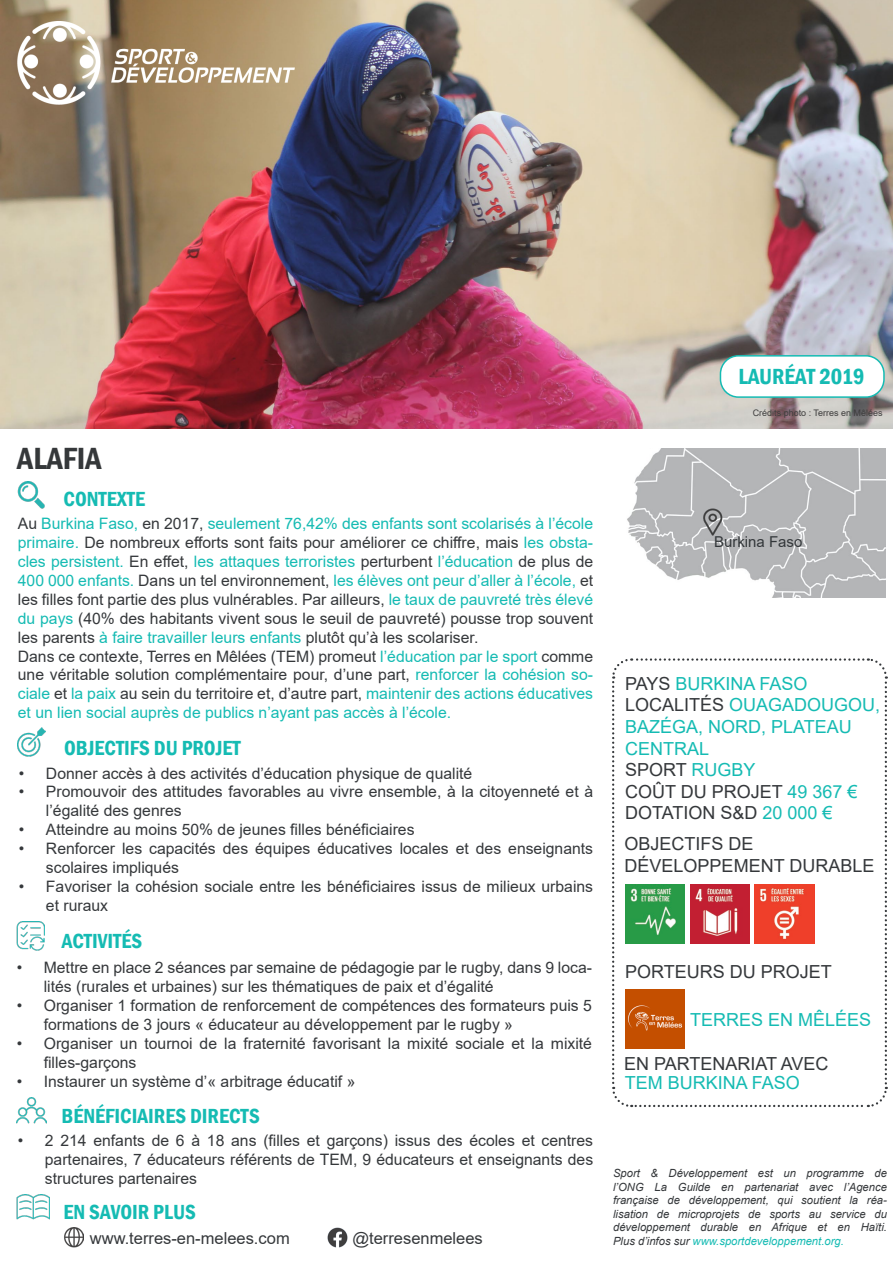
<style>
.page{position:relative;width:893px;height:1263px;background:#fff}
.page>*{position:absolute;margin:0;border:0;box-sizing:border-box;transform-origin:0 0}
.t1{font:600 condensed 31.5px "Franklin Gothic";color:#35383a}
.t2{font:600 condensed 22.5px "Franklin Gothic";color:#15bbb3}
.t3{font:600 condensed 21px "Franklin Gothic";color:#15bbb3}
.t4{font:18px/21.6px "Arial";color:#15bbb3}
.t5{font:18px/21.6px "Arial";color:#35383b}
.t6{font:16.5px "Arial";color:#35383b}
.t7{font:15.75px/18.9px "Arial";color:#35383b}
.t8{font:15.75px/18.9px "Arial";color:#15bbb3;text-align:justify}
.t9{font:15px "Arial";color:#33373a}
.t10{font:italic 11.25px/13.5px "Arial";color:#35383b;text-align:justify}
.t11{font:9px "Arial";color:#3e3d3d}
.s1{color:#15bbb3}
.s2{color:#35383b}
</style>
<div class="page">
<img style="left:0;top:0;width:893px;height:429px">
<img style="left:17px;top:21px;width:278px;height:83px">
<div style="left:720px;top:356px;width:164px;height:41px;background:#fff;border-radius:18px"></div>
<div style="left:720px;top:355px;width:165px;height:43px;border:2px solid #15bbb3;border-radius:18px"></div>
<img style="left:627px;top:448px;width:258px;height:150px">
<svg style="left:612px;top:658px;width:276px;height:450px"></svg>
<img style="left:17px;top:482px;width:28px;height:26px">
<img style="left:17px;top:728px;width:28px;height:28px">
<img style="left:17px;top:921px;width:27px;height:29px">
<img style="left:17px;top:1098px;width:30px;height:26px">
<img style="left:17px;top:1195px;width:32px;height:25px">
<img style="left:64px;top:1228px;width:20px;height:20px">
<img style="left:327px;top:1228px;width:21px;height:20px">
<img style="left:625px;top:884px;width:60px;height:59px">
<img style="left:690px;top:884px;width:59px;height:59px">
<img style="left:755px;top:884px;width:59px;height:59px">
<img style="left:625px;top:989px;width:60px;height:60px">
<img style="left:701px;top:508px;width:24px;height:28px">
<p class="t1" style="left:17px;top:438px;width:86px">ALAFIA</p>
<p class="t3" style="left:64px;top:485px;width:83px">CONTEXTE</p>
<p class="t7" style="left:18px;top:514px;width:577px;text-align:justify">Au <span class="s1">Burkina Faso,</span> en 2017, <span class="s1">seulement 76,42% des enfants sont scolarisés à l’école primaire.</span> De nombreux efforts sont faits pour améliorer ce chiffre, mais <span class="s1">les obsta&shy;cles persistent.</span> En effet, <span class="s1">les attaques terroristes</span> perturbent <span class="s1">l’éducation</span> de plus de <span class="s1">400 000 enfants.</span> Dans un tel environnement, <span class="s1">les élèves ont peur d’aller à l’école,</span> et les filles font partie des plus vulnérables. Par ailleurs, <span class="s1">le taux de pauvreté très élevé du pays</span> (40% des habitants vivent sous le seuil de pauvreté) pousse trop souvent les parents <span class="s1">à faire travailler leurs enfants</span> plutôt qu’à les scolariser.</p>
<p class="t8" style="left:18px;top:646px;width:577px"><span class="s2">Dans ce contexte, Terres en Mêlées (TEM) promeut</span> l’éducation par le sport <span class="s2">comme une véritable solution complémentaire pour, d’une part,</span> renforcer la cohésion so&shy;ciale <span class="s2">et</span> la paix <span class="s2">au sein du territoire et, d’autre part,</span> maintenir des actions éducatives et un lien social auprès de publics n’ayant pas accès à l’école.</p>
<p class="t3" style="left:64px;top:734px;width:178px">OBJECTIFS DU PROJET</p>
<p class="t7" style="left:19px;top:763px;width:455px">• Donner accès à des activités d’éducation physique de qualité</p>
<p class="t7" style="left:46px;top:782px;width:549px;text-indent:-27px">• Promouvoir des attitudes favorables au vivre ensemble, à la citoyenneté et à l’égalité des genres</p>
<p class="t7" style="left:19px;top:820px;width:397px">• Atteindre au moins 50% de jeunes filles bénéficiaires</p>
<p class="t7" style="left:46px;top:839px;width:549px;text-indent:-27px">• Renforcer les capacités des équipes éducatives locales et des enseignants scolaires impliqués</p>
<p class="t7" style="left:46px;top:877px;width:549px;text-indent:-27px">• Favoriser la cohésion sociale entre les bénéficiaires issus de milieux urbains et ruraux</p>
<p class="t3" style="left:62px;top:927px;width:82px">ACTIVITÉS</p>
<p class="t7" style="left:44px;top:958px;width:550px;text-indent:-27px">• Mettre en place 2 séances par semaine de pédagogie par le rugby, dans 9 loca&shy;lités (rurales et urbaines) sur les thématiques de paix et d’égalité</p>
<p class="t7" style="left:44px;top:996px;width:550px;text-indent:-27px">• Organiser 1 formation de renforcement de compétences des formateurs puis 5 formations de 3 jours « éducateur au développement par le rugby »</p>
<p class="t7" style="left:44px;top:1034px;width:550px;text-indent:-27px">• Organiser un tournoi de la fraternité favorisant la mixité sociale et la mixité filles-garçons</p>
<p class="t7" style="left:17px;top:1071px;width:340px">• Instaurer un système d’« arbitrage éducatif »</p>
<p class="t3" style="left:62px;top:1102px;width:200px">BÉNÉFICIAIRES DIRECTS</p>
<p class="t7" style="left:45px;top:1130px;width:550px;text-align:justify;text-indent:-27px">• 2 214 enfants de 6 à 18 ans (filles et garçons) issus des écoles et centres partenaires, 7 éducateurs référents de TEM, 9 éducateurs et enseignants des structures partenaires</p>
<p class="t3" style="left:64px;top:1198px;width:134px">EN SAVOIR PLUS</p>
<p class="t6" style="left:90px;top:1227px;width:201px">www.terres-en-melees.com</p>
<p class="t6" style="left:352px;top:1227px;width:132px">@terresenmelees</p>
<p class="t2" style="left:738px;top:362px;width:128px">LAURÉAT 2019</p>
<p class="t11" style="left:753px;top:407px;width:131px">Crédits photo : Terres en Mêlées</p>
<p class="t9" style="left:714px;top:531px;width:90px">Burkina Faso</p>
<p class="t4" style="left:625px;top:672px;width:184px"><span class="s2">PAYS</span> BURKINA FASO</p>
<p class="t4" style="left:625px;top:694px;width:257px"><span class="s2">LOCALITÉS</span> OUAGADOUGOU,<br>BAZÉGA, NORD, PLATEAU<br>CENTRAL<br><span class="s2">SPORT</span> RUGBY</p>
<p class="t5" style="left:625px;top:780px;width:234px">COÛT DU PROJET <span class="s1">49 367 €</span></p>
<p class="t5" style="left:625px;top:802px;width:209px">DOTATION S&amp;D <span class="s1">20 000 €</span></p>
<p class="t5" style="left:625px;top:833px;width:251px">OBJECTIFS DE<br>DÉVELOPPEMENT DURABLE</p>
<p class="t5" style="left:625px;top:961px;width:208px">PORTEURS DU PROJET</p>
<p class="t4" style="left:690px;top:1008px;width:183px">TERRES EN MÊLÉES</p>
<p class="t5" style="left:624px;top:1053px;width:206px">EN PARTENARIAT AVEC</p>
<p class="t4" style="left:625px;top:1072px;width:177px">TEM BURKINA FASO</p>
<p class="t10" style="left:613px;top:1167px;width:275px">Sport &amp; Développement est un programme de l’ONG La Guilde en partenariat avec l’Agence française de développement, qui soutient la réa&shy;lisation de microprojets de sports au service du développement durable en Afrique et en Haïti.<br>Plus d’infos sur <span class="s1">www.sportdeveloppement.org.</span></p>
</div>
